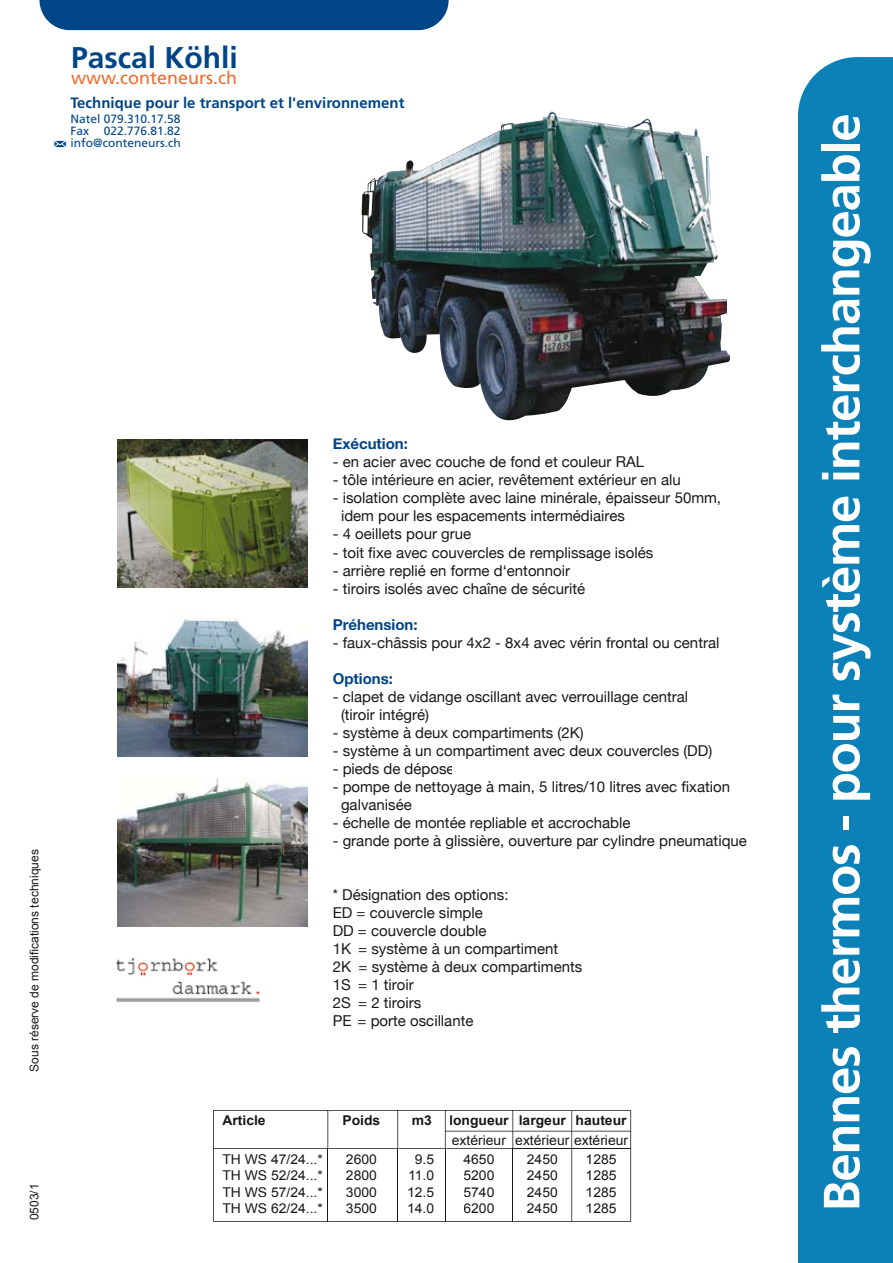
<style>
.page{position:relative;width:893px;height:1263px;background:#fff}
.page>*{position:absolute;margin:0;border:0;box-sizing:border-box;transform-origin:0 0}
.t1{font:700 50.85px "Frutiger";letter-spacing:-.025em;color:#fff}
.t2{font:700 30px "Frutiger";color:#004588}
.t3{font:18px "Frutiger";color:#eb6d30}
.t4{font:15px/18px "Helvetica Neue";color:#1a171b}
.t5{font:700 15px "Frutiger";color:#004588}
.t6{font:700 15px "Helvetica Neue";color:#004588}
.t7{font:13.5px "Arial";color:#1a171b}
.t8{font:700 13.5px "Arial";color:#1a171b}
.t9{font:12px/12px "Frutiger";color:#004588;text-align:justify}
.t10{font:12px "Arial";color:#1a171b}
</style>
<div class="page">
<div style="left:798px;top:57px;width:95px;height:1206px;background:#0c81b8"></div>
<img style="left:116px;top:957px;width:144px;height:45px">
<svg style="left:213px;top:1110px;width:418px;height:112px"></svg>
<hr style="left:571px;top:1149px;width:1px;height:72px;background:#1a171b">
<hr style="left:445px;top:1149px;width:1px;height:72px;background:#1a171b">
<hr style="left:397px;top:1111px;width:1px;height:34px;background:#1a171b">
<hr style="left:397px;top:1149px;width:1px;height:72px;background:#1a171b">
<hr style="left:327px;top:1111px;width:1px;height:34px;background:#1a171b">
<hr style="left:327px;top:1149px;width:1px;height:72px;background:#1a171b">
<hr style="left:512px;top:1149px;width:1px;height:72px;background:#1a171b">
<hr style="left:572px;top:1148px;width:58px;height:1px;background:#1a171b">
<hr style="left:513px;top:1148px;width:58px;height:1px;background:#1a171b">
<hr style="left:446px;top:1148px;width:66px;height:1px;background:#1a171b">
<hr style="left:398px;top:1148px;width:47px;height:1px;background:#1a171b">
<hr style="left:328px;top:1148px;width:69px;height:1px;background:#1a171b">
<hr style="left:214px;top:1148px;width:113px;height:1px;background:#1a171b">
<hr style="left:572px;top:1131px;width:58px;height:1px;background:#1a171b">
<hr style="left:513px;top:1131px;width:58px;height:1px;background:#1a171b">
<hr style="left:446px;top:1131px;width:66px;height:1px;background:#1a171b">
<svg style="left:571px;top:1111px;width:1px;height:38px"></svg>
<svg style="left:445px;top:1110px;width:1px;height:39px"></svg>
<svg style="left:512px;top:1111px;width:1px;height:38px"></svg>
<img style="left:117px;top:440px;width:191px;height:148px">
<img style="left:117px;top:618px;width:191px;height:139px">
<img style="left:117px;top:778px;width:191px;height:149px">
<img style="left:362px;top:112px;width:368px;height:309px">
<div style="left:39px;top:0;width:410px;height:30px;background:#004588"></div>
<svg style="left:54px;top:140px;width:13px;height:8px"></svg>
<h2 class="t2" style="left:71px;top:39px;width:168px">Pascal Köhli</h2>
<p class="t3" style="left:71px;top:67px;width:167px">www.conteneurs.ch</p>
<p class="t5" style="left:70px;top:94px;width:335px">Technique pour le transport et l'environnement</p>
<p class="t9" style="left:70px;top:113px;width:112px">Natel 079.310.17.58<br>Fax 022.776.81.82 info@conteneurs.ch</p>
<p class="t10" style="left:26px;top:1071px;width:224px;rotate:-90deg">Sous réserve de modifications techniques</p>
<p class="t10" style="left:26px;top:1220px;width:38px;rotate:-90deg">0503/1</p>
<p class="t6" style="left:333px;top:435px;width:77px">Exécution:</p>
<p class="t4" style="left:333px;top:453px;width:313px">- en acier avec couche de fond et couleur RAL</p>
<p class="t4" style="left:333px;top:471px;width:350px">- tôle intérieure en acier, revêtement extérieur en alu</p>
<p class="t4" style="left:341px;top:489px;width:382px;text-indent:-8px">- isolation complète avec laine minérale, épaisseur 50mm, idem pour les espacements intermédiaires</p>
<p class="t4" style="left:333px;top:525px;width:140px">- 4 oeillets pour grue</p>
<p class="t4" style="left:333px;top:543px;width:322px">- toit fixe avec couvercles de remplissage isolés</p>
<p class="t4" style="left:333px;top:561px;width:239px">- arrière replié en forme d‘entonnoir</p>
<p class="t4" style="left:333px;top:579px;width:254px">- tiroirs isolés avec chaîne de sécurité</p>
<p class="t6" style="left:333px;top:615px;width:87px">Préhension:</p>
<p class="t4" style="left:333px;top:633px;width:388px">- faux-châssis pour 4x2 - 8x4 avec vérin frontal ou central</p>
<p class="t6" style="left:333px;top:669px;width:62px">Options:</p>
<p class="t4" style="left:341px;top:687px;width:349px;text-indent:-8px">- clapet de vidange oscillant avec verrouillage central (tiroir intégré)</p>
<p class="t4" style="left:333px;top:723px;width:252px">- système à deux compartiments (2K)</p>
<p class="t4" style="left:333px;top:741px;width:381px">- système à un compartiment avec deux couvercles (DD)</p>
<p class="t4" style="left:333px;top:759px;width:123px">- pieds de dépose</p>
<p class="t4" style="left:341px;top:777px;width:391px;text-indent:-8px">- pompe de nettoyage à main, 5 litres/10 litres avec fixation galvanisée</p>
<p class="t4" style="left:333px;top:813px;width:299px">- échelle de montée repliable et accrochable</p>
<p class="t4" style="left:333px;top:831px;width:416px">- grande porte à glissière, ouverture par cylindre pneumatique</p>
<p class="t4" style="left:333px;top:885px;width:251px">* Désignation des options:<br>ED = couvercle simple<br>DD = couvercle double<br>1K = système à un compartiment<br>2K = système à deux compartiments<br>1S = 1 tiroir<br>2S = 2 tiroirs<br>PE = porte oscillante</p>
<p class="t8" style="left:222px;top:1111px;width:45px">Article</p>
<p class="t8" style="left:342px;top:1111px;width:39px">Poids</p>
<p class="t8" style="left:412px;top:1111px;width:22px">m3</p>
<p class="t8" style="left:449px;top:1111px;width:179px">longueur largeur hauteur</p>
<p class="t7" style="left:452px;top:1131px;width:178px">extérieur extérieur extérieur</p>
<p class="t7" style="left:222px;top:1151px;width:102px">TH WS 47/24...*</p>
<p class="t7" style="left:346px;top:1151px;width:32px">2600</p>
<p class="t7" style="left:415px;top:1151px;width:21px">9.5</p>
<p class="t7" style="left:463px;top:1151px;width:32px">4650</p>
<p class="t7" style="left:527px;top:1151px;width:32px">2450</p>
<p class="t7" style="left:586px;top:1151px;width:32px">1285</p>
<p class="t7" style="left:222px;top:1167px;width:102px">TH WS 52/24...*</p>
<p class="t7" style="left:346px;top:1167px;width:32px">2800</p>
<p class="t7" style="left:408px;top:1167px;width:28px">11.0</p>
<p class="t7" style="left:463px;top:1167px;width:32px">5200</p>
<p class="t7" style="left:527px;top:1167px;width:32px">2450</p>
<p class="t7" style="left:586px;top:1167px;width:32px">1285</p>
<p class="t7" style="left:222px;top:1183px;width:102px">TH WS 57/24...*</p>
<p class="t7" style="left:346px;top:1183px;width:32px">3000</p>
<p class="t7" style="left:407px;top:1183px;width:29px">12.5</p>
<p class="t7" style="left:463px;top:1183px;width:32px">5740</p>
<p class="t7" style="left:527px;top:1183px;width:32px">2450</p>
<p class="t7" style="left:586px;top:1183px;width:32px">1285</p>
<p class="t7" style="left:222px;top:1199px;width:102px">TH WS 62/24...*</p>
<p class="t7" style="left:346px;top:1199px;width:32px">3500</p>
<p class="t7" style="left:407px;top:1199px;width:29px">14.0</p>
<p class="t7" style="left:463px;top:1199px;width:32px">6200</p>
<p class="t7" style="left:527px;top:1199px;width:32px">2450</p>
<p class="t7" style="left:586px;top:1199px;width:32px">1285</p>
<h1 class="t1" style="left:812px;top:1211px;width:1099px;rotate:-90deg">Bennes thermos - pour système interchangeable</h1>
</div>
